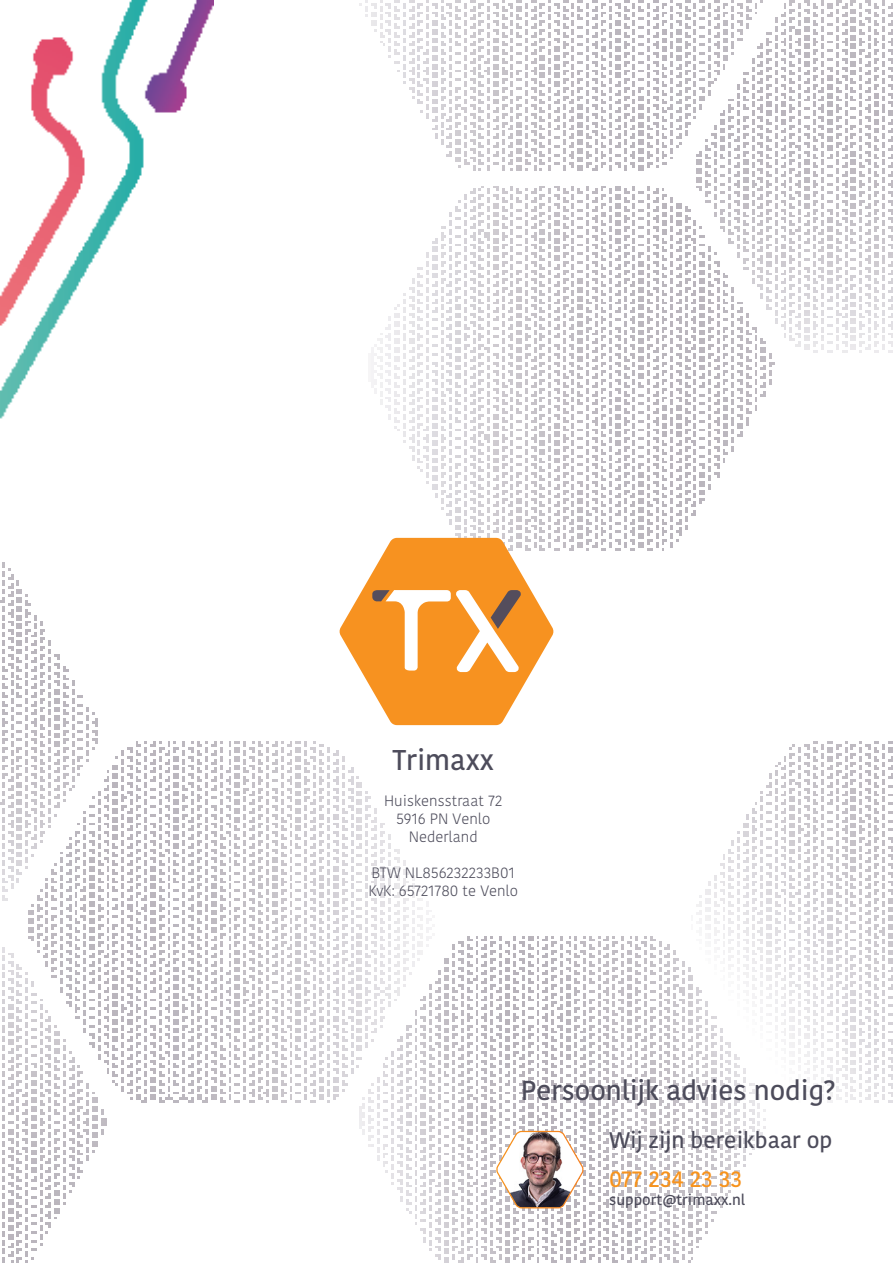
<style>
.page{position:relative;width:893px;height:1263px;background:#fff}
.page>*{position:absolute;margin:0;border:0;box-sizing:border-box;transform-origin:0 0}
.t1{font:600 28.5px "Kohinoor";color:#4d4c5b}
.t2{font:600 27.3px "Kohinoor";color:#4d4c5b}
.t3{font:600 22.5px "Kohinoor";color:#4d4c5b}
.t4{font:600 22.5px "Kohinoor";color:#f7931d}
.t5{font:300 15px "Kohinoor";color:#4d4c5b}
.t6{font:600 15px "Kohinoor";color:#4d4c5b}
</style>
<div class="page">
<svg style="left:340px;top:538px;width:213px;height:187px"></svg>
<img style="left:0;top:0;width:214px;height:419px">
<img style="left:495px;top:1130px;width:90px;height:79px">
<p class="t1" style="left:392px;top:742px;width:103px">Trimaxx</p>
<p class="t5" style="left:384px;top:791px;width:120px">Huiskensstraat 72</p>
<p class="t5" style="left:396px;top:809px;width:96px">5916 PN Venlo</p>
<p class="t5" style="left:409px;top:827px;width:70px">Nederland</p>
<p class="t5" style="left:371px;top:863px;width:145px">BTW NL856232233B01</p>
<p class="t5" style="left:368px;top:881px;width:151px">KvK: 65721780 te Venlo</p>
<p class="t2" style="left:521px;top:1073px;width:316px">Persoonlijk advies nodig?</p>
<p class="t3" style="left:609px;top:1126px;width:225px">Wij zijn bereikbaar op</p>
<p class="t4" style="left:609px;top:1165px;width:134px">077 234 23 33</p>
<p class="t6" style="left:609px;top:1191px;width:138px">support@trimaxx.nl</p>
</div>
